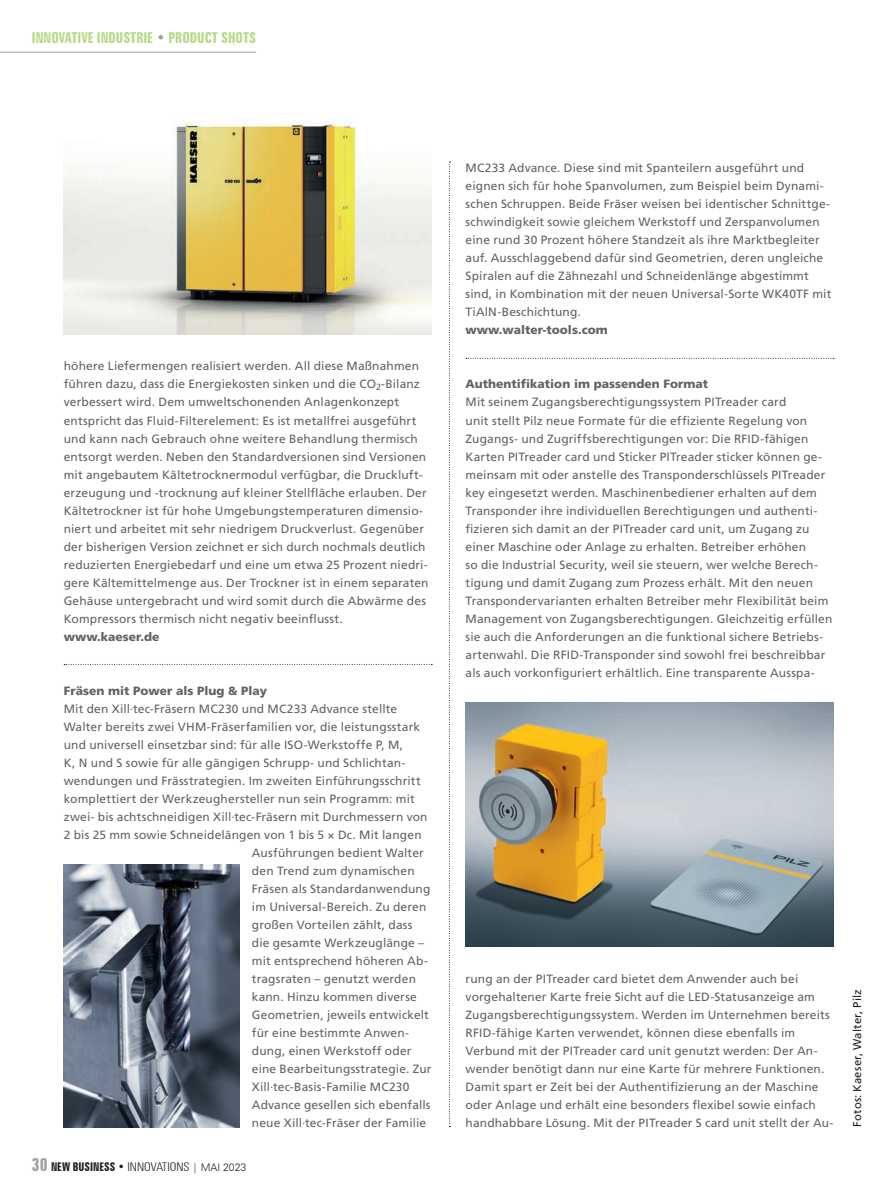
<style>
.page{position:relative;width:893px;height:1191px;background:#fff}
.page>*{position:absolute;margin:0;border:0;box-sizing:border-box;transform-origin:0 0}
.t1{font:700 extra-condensed 15px "Zurich BT";color:#b8d989}
.t2{font:12px/18px "Frutiger LT Std";letter-spacing:.01em;color:#636366}
.t3{font:900 12px "Frutiger LT Std";color:#636366}
.t4{font:700 extra-condensed 12px "Zurich BT";color:#231f20}
.t5{font:11.25px "Frutiger LT Std";letter-spacing:.015em;color:#231f20}
.s1{color:#9d9fa2}
.s2{font-size:18px;color:#9d9fa2}
.s3{font-weight:300;font-stretch:condensed}
.s4{font-weight:300;font-stretch:normal;font-size:10.5px}
</style>
<div class="page">
<hr style="left:0;top:52px;width:256px;height:1px;background:#9d9fa2">
<svg style="left:64px;top:664px;width:368px;height:1px"></svg>
<svg style="left:466px;top:358px;width:368px;height:1px"></svg>
<svg style="left:449px;top:162px;width:1px;height:965px"></svg>
<img style="left:64px;top:118px;width:368px;height:216px">
<img style="left:64px;top:864px;width:175px;height:263px">
<img style="left:466px;top:702px;width:367px;height:244px">
<p class="t1" style="left:32px;top:29px;width:226px">INNOVATIVE INDUSTRIE <span class="s1">•</span> PRODUCT SHOTS</p>
<p class="t2" style="left:64px;top:357px;width:366px">höhere Liefermengen realisiert werden. All diese Maßnahmen führen dazu, dass die Energiekosten sinken und die CO<sub>2</sub>-Bilanz verbessert wird. Dem umweltschonenden Anlagenkonzept entspricht das Fluid-Filterelement: Es ist metallfrei ausgeführt und kann nach Gebrauch ohne weitere Behandlung thermisch entsorgt werden. Neben den Standardversionen sind Versionen mit angebautem Kältetrocknermodul verfügbar, die Druckluft&shy;erzeugung und -trocknung auf kleiner Stellfläche erlauben. Der Kältetrockner ist für hohe Umgebungstemperaturen dimensio&shy;niert und arbeitet mit sehr niedrigem Druckverlust. Gegenüber der bisherigen Version zeichnet er sich durch nochmals deutlich reduzierten Energiebedarf und eine um etwa 25 Prozent niedri&shy;gere Kältemittelmenge aus. Der Trockner ist in einem separaten Gehäuse untergebracht und wird somit durch die Abwärme des Kompressors thermisch nicht negativ beeinflusst.</p>
<p class="t3" style="left:64px;top:629px;width:97px">www.kaeser.de</p>
<p class="t3" style="left:64px;top:683px;width:205px">Fräsen mit Power als Plug &amp; Play</p>
<p class="t2" style="left:64px;top:699px;width:335px">Mit den Xill·tec-Fräsern MC230 und MC233 Advance stellte</p>
<p class="t2" style="left:64px;top:717px;width:358px">Walter bereits zwei VHM-Fräserfamilien vor, die leistungsstark</p>
<p class="t2" style="left:64px;top:735px;width:341px">und universell einsetzbar sind: für alle ISO-Werkstoffe P, M,</p>
<p class="t2" style="left:64px;top:753px;width:343px">K, N und S sowie für alle gängigen Schrupp- und Schlichtan-</p>
<p class="t2" style="left:64px;top:771px;width:358px">wendungen und Frässtrategien. Im zweiten Einführungsschritt</p>
<p class="t2" style="left:64px;top:789px;width:353px">komplettiert der Werkzeughersteller nun sein Programm: mit</p>
<p class="t2" style="left:64px;top:807px;width:365px">zwei- bis achtschneidigen Xill·tec-Fräsern mit Durchmessern von</p>
<p class="t2" style="left:64px;top:825px;width:359px">2 bis 25 mm sowie Schneidelängen von 1 bis 5 × Dc. Mit langen</p>
<p class="t2" style="left:252px;top:843px;width:173px">Ausführungen bedient Walter</p>
<p class="t2" style="left:252px;top:861px;width:164px">den Trend zum dynamischen</p>
<p class="t2" style="left:252px;top:879px;width:180px">Fräsen als Standardanwendung</p>
<p class="t2" style="left:252px;top:897px;width:176px">im Universal-Bereich. Zu deren</p>
<p class="t2" style="left:252px;top:915px;width:162px">großen Vorteilen zählt, dass</p>
<p class="t2" style="left:252px;top:933px;width:174px">die gesamte Werkzeuglänge –</p>
<p class="t2" style="left:252px;top:951px;width:178px">mit entsprechend höheren Ab-</p>
<p class="t2" style="left:252px;top:969px;width:166px">tragsraten – genutzt werden</p>
<p class="t2" style="left:252px;top:987px;width:166px">kann. Hinzu kommen diverse</p>
<p class="t2" style="left:252px;top:1005px;width:179px">Geometrien, jeweils entwickelt</p>
<p class="t2" style="left:252px;top:1023px;width:159px">für eine bestimmte Anwen-</p>
<p class="t2" style="left:252px;top:1041px;width:161px">dung, einen Werkstoff oder</p>
<p class="t2" style="left:252px;top:1059px;width:181px">eine Bearbeitungsstrategie. Zur</p>
<p class="t2" style="left:252px;top:1077px;width:159px">Xill·tec-Basis-Familie MC230</p>
<p class="t2" style="left:252px;top:1095px;width:180px">Advance gesellen sich ebenfalls</p>
<p class="t2" style="left:252px;top:1113px;width:176px">neue Xill·tec-Fräser der Familie</p>
<p class="t4" style="left:32px;top:1159px;width:216px"><span class="s2">30</span> NEW BUSINESS • <span class="s3">INNOVATIONS</span> <span class="s4">| MAI 2023</span></p>
<p class="t2" style="left:466px;top:159px;width:367px">MC233 Advance. Diese sind mit Spanteilern ausgeführt und eignen sich für hohe Spanvolumen, zum Beispiel beim Dynami&shy;schen Schruppen. Beide Fräser weisen bei identischer Schnittge&shy;schwindigkeit sowie gleichem Werkstoff und Zerspanvolumen eine rund 30 Prozent höhere Standzeit als ihre Marktbegleiter auf. Ausschlaggebend dafür sind Geometrien, deren ungleiche Spiralen auf die Zähnezahl und Schneidenlänge abgestimmt sind, in Kombination mit der neuen Universal-Sorte WK40TF mit TiAlN-Beschichtung.</p>
<p class="t3" style="left:466px;top:323px;width:144px">www.walter-tools.com</p>
<p class="t3" style="left:466px;top:377px;width:244px">Authentifikation im passenden Format</p>
<p class="t2" style="left:466px;top:393px;width:368px">Mit seinem Zugangsberechtigungssystem PITreader card<br>unit stellt Pilz neue Formate für die effiziente Regelung von Zugangs- und Zugriffsberechtigungen vor: Die RFID-fähigen Karten PITreader card und Sticker PITreader sticker können ge&shy;meinsam mit oder anstelle des Transponderschlüssels PITreader key eingesetzt werden. Maschinenbediener erhalten auf dem Transponder ihre individuellen Berechtigungen und authenti&shy;fizieren sich damit an der PITreader card unit, um Zugang zu einer Maschine oder Anlage zu erhalten. Betreiber erhöhen<br>so die Industrial Security, weil sie steuern, wer welche Berech&shy;tigung und damit Zugang zum Prozess erhält. Mit den neuen Transpondervarianten erhalten Betreiber mehr Flexibilität beim Management von Zugangsberechtigungen. Gleichzeitig erfüllen sie auch die Anforderungen an die funktional sichere Betriebs&shy;artenwahl. Die RFID-Transponder sind sowohl frei beschreibbar als auch vorkonfiguriert erhältlich. Eine transparente Ausspa-</p>
<p class="t2" style="left:466px;top:969px;width:369px">rung an der PITreader card bietet dem Anwender auch bei vorgehaltener Karte freie Sicht auf die LED-Statusanzeige am Zugangsberechtigungssystem. Werden im Unternehmen bereits RFID-fähige Karten verwendet, können diese ebenfalls im Verbund mit der PITreader card unit genutzt werden: Der An&shy;wender benötigt dann nur eine Karte für mehrere Funktionen.<br>Damit spart er Zeit bei der Authentifizierung an der Maschine oder Anlage und erhält eine besonders flexibel sowie einfach handhabbare Lösung. Mit der PITreader S card unit stellt der Au-</p>
<p class="t5" style="left:850px;top:1126px;width:139px;rotate:-90deg">Fotos: Kaeser, Walter, Pilz</p>
</div>
